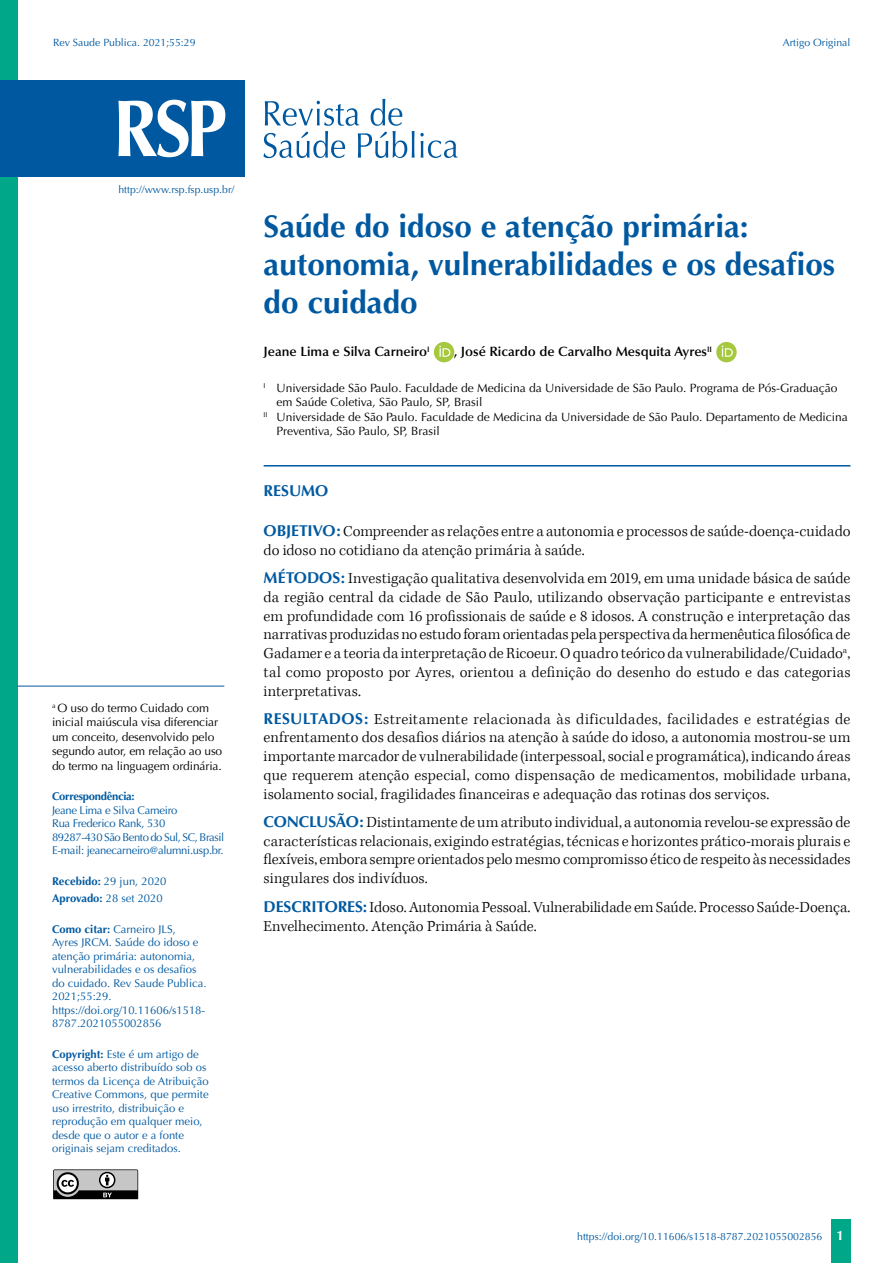
<style>
.page{position:relative;width:893px;height:1263px;background:#fff}
.page>*{position:absolute;margin:0;border:0;box-sizing:border-box;transform-origin:0 0}
.t1{font:700 31.5px/37.8px "Optima";color:#0059a0}
.t2{font:300 15.75px/18.9px "Kepler Std";color:#000;text-align:justify}
.t3{font:700 15.75px "Optima";color:#0059a0}
.t4{font:600 13.5px "Optima";color:#000}
.t5{font:12px/14.4px "Optima";color:#000}
.t6{font:11.25px/13.5px "Optima";color:#0059a0}
.t7{font:11.25px/13.5px "Optima";letter-spacing:-.025em;color:#0059a0}
.t8{font:700 11.25px "Optima";letter-spacing:-.025em;color:#0059a0}
.t9{font:10.5px "Optima";color:#0059a0}
.s1{font-weight:700}
.s2{font-family:"Optima";font-weight:700;color:#0059a0}
.s3{font-weight:700;font-size:13.5px;color:#fff}
</style>
<div class="page">
<div style="left:831px;top:1220px;width:20px;height:43px;background:#00a788"></div>
<svg style="left:53px;top:1169px;width:85px;height:30px;background:#838383"></svg>
<div style="left:0;top:0;width:18px;height:1263px;background:#00a788"></div>
<hr style="left:264px;top:465px;width:586px;height:1px;background:#0059a0">
<div style="left:434px;top:342px;width:20px;height:20px;background:#a6c83e;border-radius:50%"></div>
<svg style="left:439px;top:346px;width:11px;height:11px"></svg>
<div style="left:716px;top:342px;width:21px;height:20px;background:#a6c83e;border-radius:50%"></div>
<svg style="left:722px;top:346px;width:11px;height:11px"></svg>
<hr style="left:17px;top:686px;width:207px;height:1px;background:#0059a0">
<svg style="left:263px;top:99px;width:195px;height:59px"></svg>
<div style="left:0;top:80px;width:244px;height:96px;background:#0059a0"></div>
<svg style="left:118px;top:100px;width:107px;height:57px"></svg>
<p class="t9" style="left:53px;top:36px;width:144px">Rev Saude Publica. 2021;55:29</p>
<p class="t9" style="left:783px;top:36px;width:69px">Artigo Original</p>
<p class="t9" style="left:118px;top:183px;width:117px">http://www.rsp.fsp.usp.br/</p>
<p class="t5" style="left:52px;top:701px;width:172px"><sup>a</sup> O uso do termo Cuidado com inicial maiúscula visa diferenciar um conceito, desenvolvido pelo segundo autor, em relação ao uso do termo na linguagem ordinária.</p>
<p class="t8" style="left:52px;top:790px;width:84px">Correspondência:</p>
<p class="t7" style="left:52px;top:803px;width:174px">Jeane Lima e Silva Carneiro<br>Rua Frederico Rank, 530<br>89287-430 São Bento do Sul, SC, Brasil<br>E-mail: jeanecarneiro@alumni.usp.br.</p>
<p class="t6" style="left:52px;top:872px;width:116px;line-height:17.7px"><span class="s1">Recebido:</span> 29 jun, 2020<br><span class="s1">Aprovado:</span> 28 set 2020</p>
<p class="t6" style="left:52px;top:922px;width:156px"><span class="s1">Como citar:</span> Carneiro JLS,<br>Ayres JRCM. Saúde do idoso e atenção primária: autonomia, vulnerabilidades e os desafios do cuidado. Rev Saude Publica.<br>2021;55:29. https://doi.org/10.11606/s1518-<br>8787.2021055002856</p>
<p class="t6" style="left:52px;top:1047px;width:158px"><span class="s1">Copyright:</span> Este é um artigo de acesso aberto distribuído sob os termos da Licença de Atribuição<br>Creative Commons, que permite uso irrestrito, distribuição e reprodução em qualquer meio, desde que o autor e a fonte originais sejam creditados.</p>
<h1 class="t1" style="left:264px;top:208px;width:573px">Saúde do idoso e atenção primária: autonomia, vulnerabilidades e os desafios do cuidado</h1>
<p class="t4" style="left:264px;top:344px;width:167px">Jeane Lima e Silva Carneiro<sup>I</sup></p>
<p class="t4" style="left:454px;top:344px;width:259px">, José Ricardo de Carvalho Mesquita Ayres<sup>II</sup></p>
<p class="t5" style="left:264px;top:381px;width:575px"><sup>I</sup> Universidade São Paulo. Faculdade de Medicina da Universidade de São Paulo. Programa de Pós-Graduação</p>
<p class="t5" style="left:276px;top:395px;width:208px">em Saúde Coletiva, São Paulo, SP, Brasil</p>
<p class="t5" style="left:264px;top:410px;width:586px"><sup>II</sup> Universidade de São Paulo. Faculdade de Medicina da Universidade de São Paulo. Departamento de Medicina</p>
<p class="t5" style="left:276px;top:424px;width:165px">Preventiva, São Paulo, SP, Brasil</p>
<p class="t3" style="left:264px;top:482px;width:66px">RESUMO</p>
<p class="t2" style="left:264px;top:523px;width:588px"><span class="s2">OBJETIVO:</span> Compreender as relações entre a autonomia e processos de saúde-doença-cuidado do idoso no cotidiano da atenção primária à saúde.</p>
<p class="t2" style="left:264px;top:569px;width:588px"><span class="s2">MÉTODOS:</span> Investigação qualitativa desenvolvida em 2019, em uma unidade básica de saúde da região central da cidade de São Paulo, utilizando observação participante e entrevistas em profundidade com 16 profissionais de saúde e 8 idosos. A construção e interpretação das narrativas produzidas no estudo foram orientadas pela perspectiva da hermenêutica filosófica de Gadamer e a teoria da interpretação de Ricoeur. O quadro teórico da vulnerabilidade/Cuidado<sup>a</sup>, tal como proposto por Ayres, orientou a definição do desenho do estudo e das categorias interpretativas.</p>
<p class="t2" style="left:264px;top:710px;width:588px"><span class="s2">RESULTADOS:</span> Estreitamente relacionada às dificuldades, facilidades e estratégias de enfrentamento dos desafios diários na atenção à saúde do idoso, a autonomia mostrou-se um importante marcador de vulnerabilidade (interpessoal, social e programática), indicando áreas que requerem atenção especial, como dispensação de medicamentos, mobilidade urbana, isolamento social, fragilidades financeiras e adequação das rotinas dos serviços.</p>
<p class="t2" style="left:264px;top:813px;width:588px"><span class="s2">CONCLUSÃO:</span> Distintamente de um atributo individual, a autonomia revelou-se expressão de características relacionais, exigindo estratégias, técnicas e horizontes prático-morais plurais e flexíveis, embora sempre orientados pelo mesmo compromisso ético de respeito às necessidades singulares dos indivíduos.</p>
<p class="t2" style="left:264px;top:897px;width:588px;line-height:19.8px"><span class="s2">DESCRITORES:</span> Idoso. Autonomia Pessoal. Vulnerabilidade em Saúde. Processo Saúde-Doença.<br>Envelhecimento. Atenção Primária à Saúde.</p>
<p class="t9" style="left:577px;top:1230px;width:268px">https://doi.org/10.11606/s1518-8787.2021055002856 <span class="s3">1</span></p>
</div>
